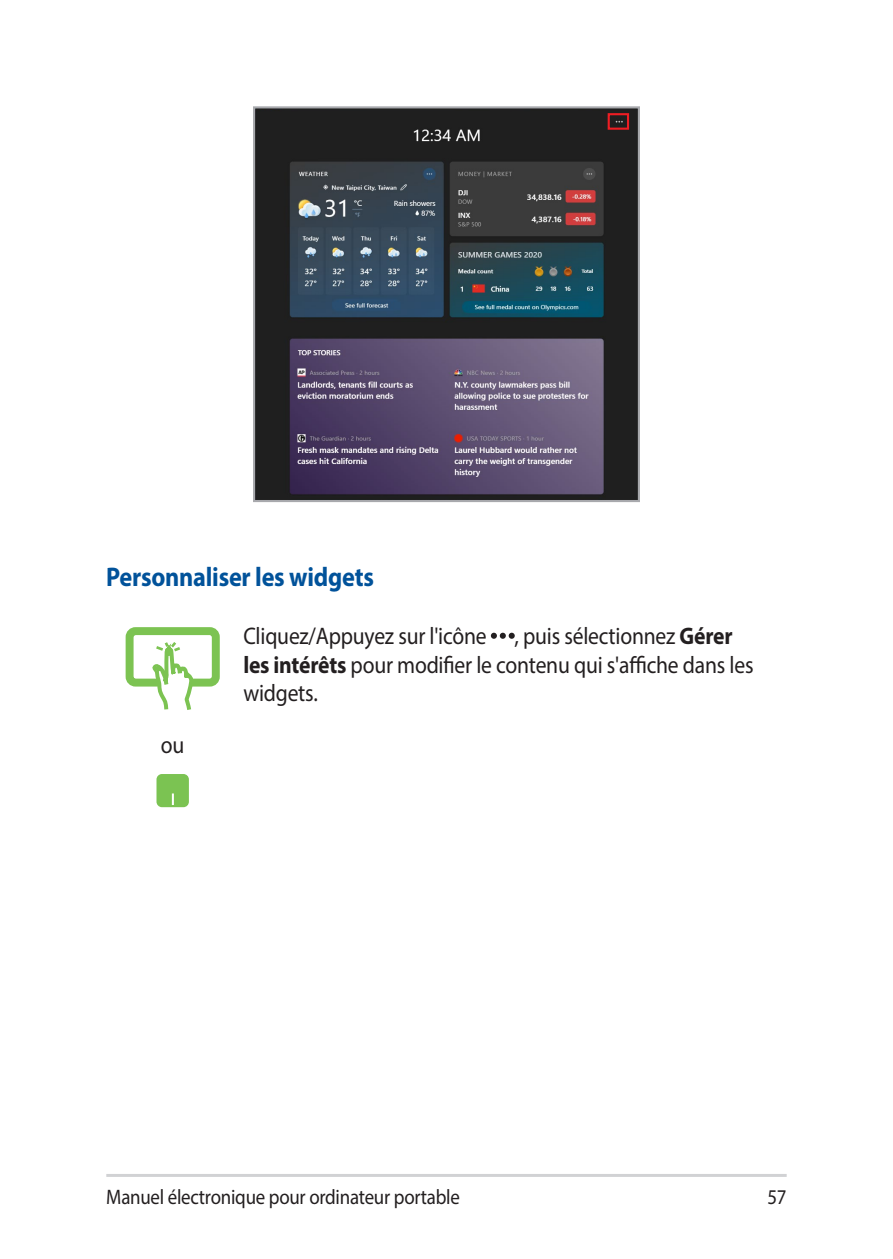
<style>
.page{position:relative;width:893px;height:1259px;background:#fff}
.page>*{position:absolute;margin:0;border:0;box-sizing:border-box;transform-origin:0 0}
.t1{font:700 27px "Myriad Pro";letter-spacing:-.01em;color:#01529a;scale:.9 1}
.t2{font:24px/28.8px "Myriad Pro";letter-spacing:-.01em;color:#231f20;scale:.9 1}
.t3{font:21px "Myriad Pro";letter-spacing:-.015em;color:#231f20;scale:.9 1}
.s1{font-weight:700}
</style>
<div class="page">
<hr style="left:106px;top:1174px;width:681px;height:3px;background:#d1d2d4">
<div style="left:126px;top:627px;width:94px;height:59px;border:8px solid #7cc352;border-radius:6px"></div>
<svg style="left:149px;top:627px;width:46px;height:83px"></svg>
<div style="left:156px;top:774px;width:33px;height:33px;background:#7bc352;border-radius:5px"></div>
<svg style="left:172px;top:793px;width:2px;height:12px"></svg>
<svg style="left:491px;top:633px;width:24px;height:6px"></svg>
<img style="left:256px;top:109px;width:381px;height:390px">
<div style="left:253px;top:106px;width:387px;height:396px;border:2px solid #a8a9ad"></div>
<div style="left:608px;top:113px;width:21px;height:17px;border:2px solid #ee1d23"></div>
<p class="t1" style="left:106px;top:559px;width:299px">Personnaliser les widgets</p>
<p class="t2" style="left:161px;top:730px;width:28px">ou</p>
<p class="t2" style="left:243px;top:621px;width:568px">Cliquez/Appuyez sur l'icône , puis sélectionnez <span class="s1">Gérer les intérêts</span> pour modifier le contenu qui s'affiche dans les widgets.</p>
<p class="t3" style="left:106px;top:1184px;width:394px">Manuel électronique pour ordinateur portable</p>
<p class="t3" style="left:767px;top:1184px;width:23px">57</p>
</div>
